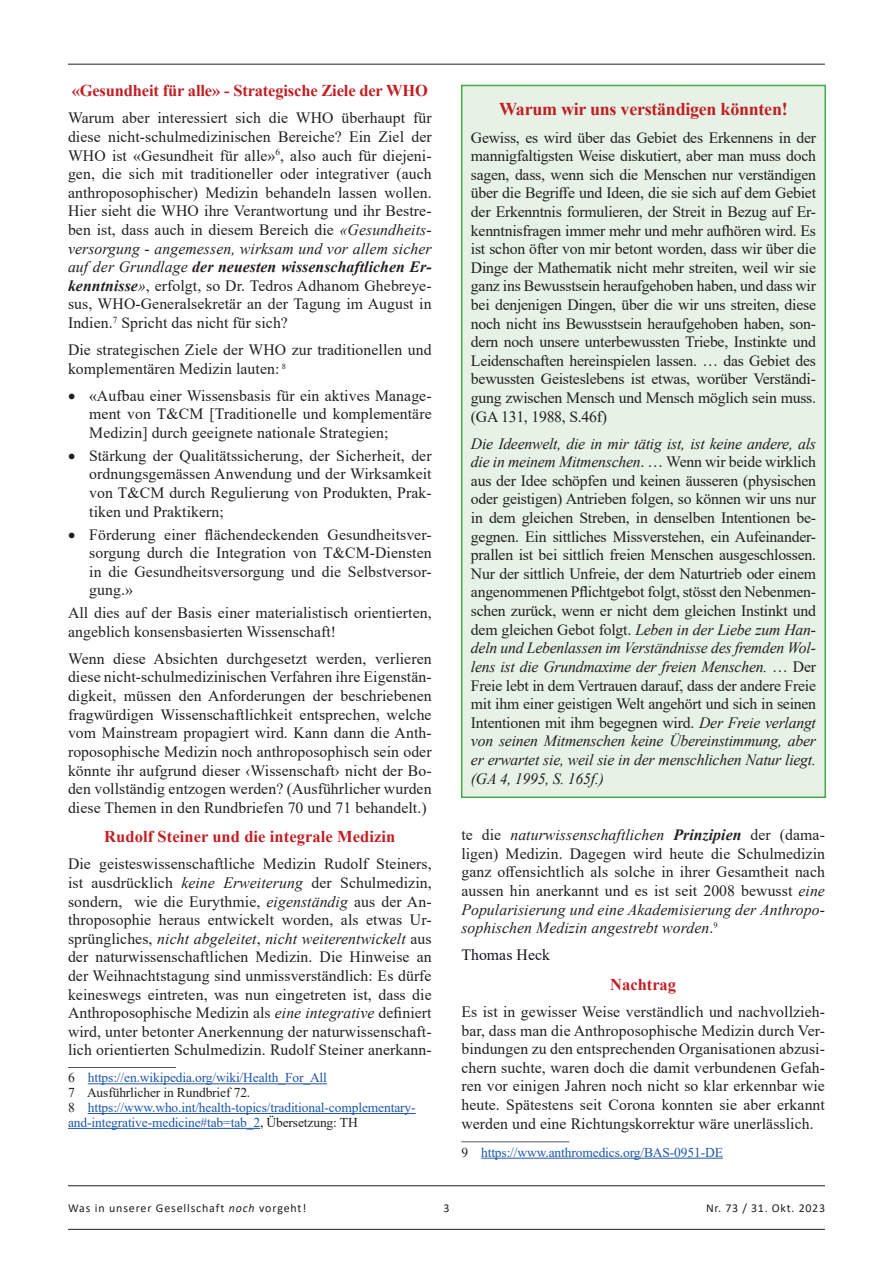
<style>
.page{position:relative;width:893px;height:1263px;background:#fff}
.page>*{position:absolute;margin:0;border:0;box-sizing:border-box;transform-origin:0 0}
.t1{font:700 18px "Times New Roman";letter-spacing:-.015em;color:#c11e24}
.t2{font:700 16.5px "Times New Roman";color:#c11e24}
.t3{font:15.75px/18.6px "Times New Roman";letter-spacing:.005em;color:#231f20;text-align:justify}
.t4{font:15.75px "Times New Roman";letter-spacing:.005em;color:#161319}
.t5{font:13.5px/14.9px "Times New Roman";letter-spacing:-.01em;color:#1e56a6}
.t6{font:12px "Calibri";letter-spacing:.07em;color:#231f20}
.s1{font-style:italic}
.s2{font-weight:700;font-style:italic}
.s3{color:#231f20}
</style>
<div class="page">
<hr style="left:68px;top:64px;width:757px;height:1px;background:#231f20">
<hr style="left:68px;top:1185px;width:757px;height:1px;background:#231f20">
<hr style="left:68px;top:1229px;width:757px;height:1px;background:#231f20">
<hr style="left:68px;top:1067px;width:108px;height:1px;background:#57585a">
<hr style="left:88px;top:1083px;width:239px;height:1px;background:#1e56a6">
<hr style="left:88px;top:1113px;width:328px;height:1px;background:#1e56a6">
<hr style="left:68px;top:1128px;width:192px;height:1px;background:#1e56a6">
<div style="left:462px;top:85px;width:363px;height:712px;background:#e5f2e5"></div>
<div style="left:461px;top:85px;width:365px;height:713px;border:2px solid #46a947"></div>
<hr style="left:461px;top:1141px;width:108px;height:1px;background:#57585a">
<hr style="left:481px;top:1158px;width:242px;height:1px;background:#1e56a6">
<p class="t2" style="left:72px;top:79px;width:358px">«Gesundheit für alle» - Strategische Ziele der WHO</p>
<p class="t3" style="left:68px;top:108px;width:365px">Warum aber interessiert sich die WHO überhaupt für diese nicht-schulmedizinischen Bereiche? Ein Ziel der WHO ist «Gesundheit für alle»<sup>6</sup>, also auch für diejeni&shy;gen, die sich mit traditioneller oder integrativer (auch anthroposophischer) Medizin behandeln lassen wollen.<br>Hier sieht die WHO ihre Verantwortung und ihr Bestre&shy;ben ist, dass auch in diesem Bereich die <span class="s1">«Gesundheits&shy;versorgung - angemessen, wirksam und vor allem sicher auf der Grundlage</span> <span class="s2">der neuesten wissenschaftlichen Er&shy;kenntnisse</span><span class="s1">»</span>, erfolgt, so Dr. Tedros Adhanom Ghebreye&shy;sus, WHO-Generalsekretär an der Tagung im August in Indien.<sup>7</sup> Spricht das nicht für sich?</p>
<p class="t3" style="left:68px;top:340px;width:365px">Die strategischen Ziele der WHO zur traditionellen und komplementären Medizin lauten: <sup>8</sup></p>
<p class="t3" style="left:89px;top:386px;width:344px;text-indent:-21px">• «Aufbau einer Wissensbasis für ein aktives Manage&shy;ment von T&amp;CM [Traditionelle und komplementäre Medizin] durch geeignete nationale Strategien;</p>
<p class="t3" style="left:89px;top:446px;width:344px;text-indent:-21px">• Stärkung der Qualitätssicherung, der Sicherheit, der ordnungsgemässen Anwendung und der Wirksamkeit von T&amp;CM durch Regulierung von Produkten, Prak&shy;tiken und Praktikern;</p>
<p class="t3" style="left:89px;top:524px;width:344px;text-indent:-21px">• Förderung einer flächendeckenden Gesundheitsver&shy;sorgung durch die Integration von T&amp;CM-Diensten in die Gesundheitsversorgung und die Selbstversor&shy;gung.»</p>
<p class="t3" style="left:68px;top:603px;width:365px">All dies auf der Basis einer materialistisch orientierten, angeblich konsensbasierten Wissenschaft!</p>
<p class="t3" style="left:68px;top:649px;width:365px">Wenn diese Absichten durchgesetzt werden, verlieren diese nicht-schulmedizinischen Verfahren ihre Eigenstän&shy;digkeit, müssen den Anforderungen der beschriebenen fragwürdigen Wissenschaftlichkeit entsprechen, welche vom Mainstream propagiert wird. Kann dann die Anth&shy;roposophische Medizin noch anthroposophisch sein oder könnte ihr aufgrund dieser ‹Wissenschaft› nicht der Bo&shy;den vollständig entzogen werden? (Ausführlicher wurden diese Themen in den Rundbriefen 70 und 71 behandelt.)</p>
<p class="t2" style="left:104px;top:825px;width:293px">Rudolf Steiner und die integrale Medizin</p>
<p class="t3" style="left:68px;top:854px;width:365px">Die geisteswissenschaftliche Medizin Rudolf Steiners, ist ausdrücklich <span class="s1">keine Erweiterung</span> der Schulmedizin, sondern, wie die Eurythmie, <span class="s1">eigenständig</span> aus der An&shy;throposophie heraus entwickelt worden, als etwas Ur&shy;sprüngliches, <span class="s1">nicht abgeleitet</span>, <span class="s1">nicht weiterentwickelt</span> aus der naturwissenschaftlichen Medizin. Die Hinweise an der Weihnachtstagung sind unmissverständlich: Es dürfe keineswegs eintreten, was nun eingetreten ist, dass die Anthroposophische Medizin als <span class="s1">eine integrative</span> definiert wird, unter betonter Anerkennung der naturwissenschaft&shy;lich orientierten Schulmedizin. Rudolf Steiner anerkann-</p>
<p class="t5" style="left:68px;top:1070px;width:349px"><span class="s3">6</span> https://en.wikipedia.org/wiki/Health_For_All<br><span class="s3">7 Ausführlicher in Rundbrief 72.<br>8</span> https://www.who.int/health-topics/traditional-complementary&shy;and-integrative-medicine#tab=tab_2<span class="s3">, Übersetzung: TH</span></p>
<p class="t1" style="left:499px;top:96px;width:290px">Warum wir uns verständigen könnten!</p>
<p class="t3" style="left:471px;top:127px;width:347px">Gewiss, es wird über das Gebiet des Erkennens in der mannigfaltigsten Weise diskutiert, aber man muss doch sagen, dass, wenn sich die Menschen nur verständigen über die Begriffe und Ideen, die sie sich auf dem Gebiet der Erkenntnis formulieren, der Streit in Bezug auf Er&shy;kenntnisfragen immer mehr und mehr aufhören wird. Es ist schon öfter von mir betont worden, dass wir über die Dinge der Mathematik nicht mehr streiten, weil wir sie ganz ins Bewusstsein heraufgehoben haben, und dass wir bei denjenigen Dingen, über die wir uns streiten, diese noch nicht ins Bewusstsein heraufgehoben haben, son&shy;dern noch unsere unterbewussten Triebe, Instinkte und Leidenschaften hereinspielen lassen. … das Gebiet des bewussten Geisteslebens ist etwas, worüber Verständi&shy;gung zwischen Mensch und Mensch möglich sein muss. (GA 131, 1988, S.46f)</p>
<p class="t3" style="left:471px;top:434px;width:347px"><span class="s1">Die Ideenwelt, die in mir tätig ist, ist keine andere, als die in meinem Mitmenschen</span>. … Wenn wir beide wirklich aus der Idee schöpfen und keinen äusseren (physischen oder geistigen) Antrieben folgen, so können wir uns nur in dem gleichen Streben, in denselben Intentionen be&shy;gegnen. Ein sittliches Missverstehen, ein Aufeinander&shy;prallen ist bei sittlich freien Menschen ausgeschlossen.<br>Nur der sittlich Unfreie, der dem Naturtrieb oder einem angenommenen Pflichtgebot folgt, stösst den Nebenmen&shy;schen zurück, wenn er nicht dem gleichen Instinkt und dem gleichen Gebot folgt. <span class="s1">Leben in der Liebe zum Han&shy;deln und Lebenlassen im Verständnisse des fremden Wol&shy;lens ist die Grundmaxime der freien Menschen.</span> … Der Freie lebt in dem Vertrauen darauf, dass der andere Freie mit ihm einer geistigen Welt angehört und sich in seinen Intentionen mit ihm begegnen wird. <span class="s1">Der Freie verlangt von seinen Mitmenschen keine Übereinstimmung, aber er erwartet sie, weil sie in der menschlichen Natur liegt. (GA 4, 1995, S. 165f.)</span></p>
<p class="t3" style="left:461px;top:825px;width:365px">te die <span class="s1">naturwissenschaftlichen</span> <span class="s2">Prinzipien</span> der (dama&shy;ligen) Medizin. Dagegen wird heute die Schulmedizin ganz offensichtlich als solche in ihrer Gesamtheit nach aussen hin anerkannt und es ist seit 2008 bewusst <span class="s1">eine Popularisierung und eine Akademisierung der Anthropo&shy;sophischen Medizin angestrebt worden</span>.<sup>9</sup></p>
<p class="t4" style="left:461px;top:944px;width:90px">Thomas Heck</p>
<p class="t2" style="left:610px;top:972px;width:67px">Nachtrag</p>
<p class="t3" style="left:461px;top:1002px;width:365px">Es ist in gewisser Weise verständlich und nachvollzieh&shy;bar, dass man die Anthroposophische Medizin durch Ver&shy;bindungen zu den entsprechenden Organisationen abzusi&shy;chern suchte, waren doch die damit verbundenen Gefah&shy;ren vor einigen Jahren noch nicht so klar erkennbar wie heute. Spätestens seit Corona konnten sie aber erkannt werden und eine Richtungskorrektur wäre unerlässlich.</p>
<p class="t5" style="left:461px;top:1144px;width:263px"><span class="s3">9</span> https://www.anthromedics.org/BAS-0951-DE</p>
<p class="t6" style="left:68px;top:1200px;width:240px">Was in unserer Gesellschaft <span class="s1">noch</span> vorgeht!</p>
<p class="t6" style="left:444px;top:1199px;width:8px">3</p>
<p class="t6" style="left:706px;top:1199px;width:121px">Nr. 73 / 31. Okt. 2023</p>
</div>
